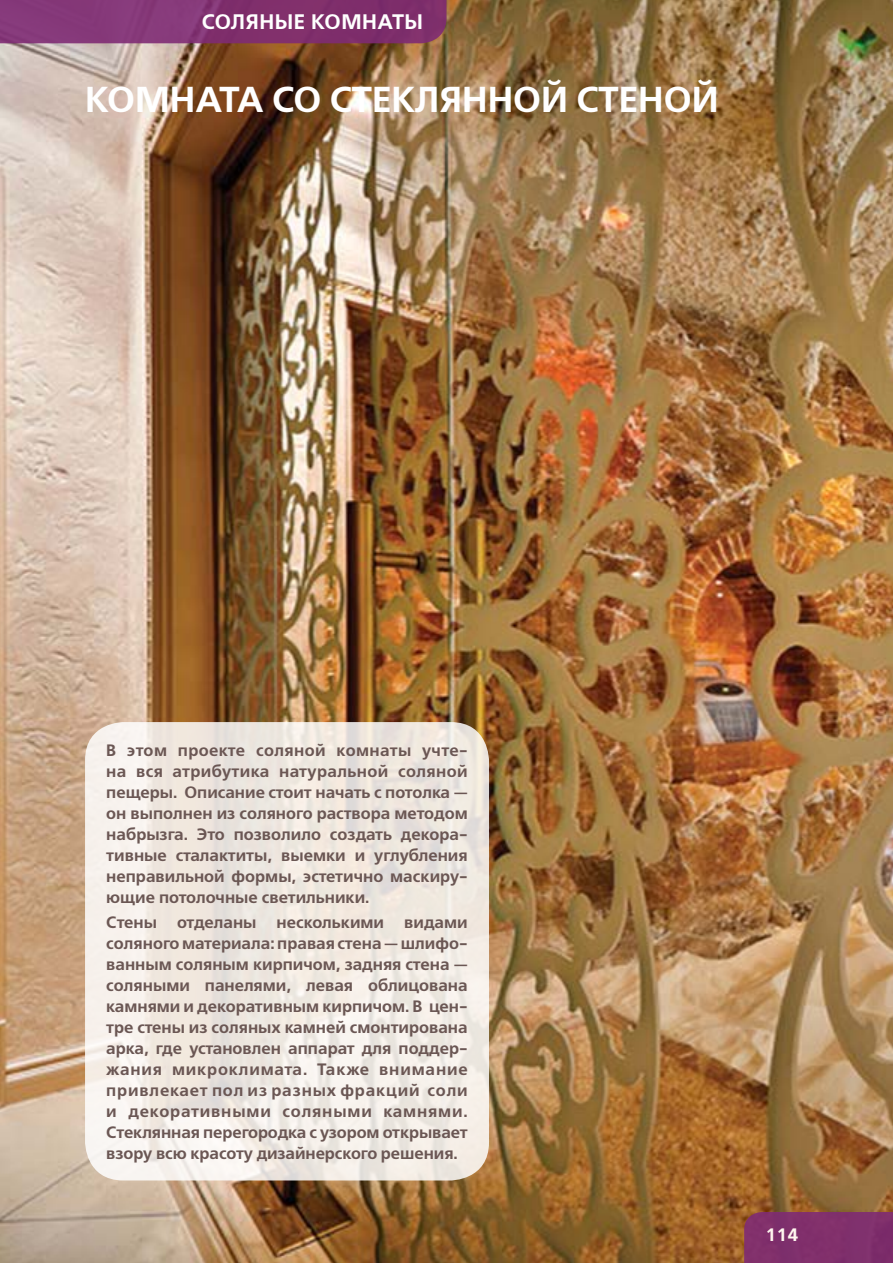
<style>
.page{position:relative;width:893px;height:1263px;background:#fff}
.page>*{position:absolute;margin:0;border:0;box-sizing:border-box;transform-origin:0 0}
.t1{font:700 36px "Free Set C";color:#fff}
.t2{font:700 21px "Free Set C";letter-spacing:.025em;color:#fff}
.t3{font:700 18px "Free Set C";color:#fff6ef}
.t4{font:700 16.5px/21px "Free Set C";letter-spacing:-.005em;color:#6b5754;text-align:justify}
</style>
<div class="page">
<img style="left:0;top:0;width:893px;height:1263px">
<div style="left:744px;top:1212px;width:149px;height:51px;background:#80306c"></div>
<svg style="left:0;top:0;width:446px;height:43px;background:#823371"></svg>
<svg style="left:85px;top:722px;width:404px;height:458px;background:#f0eae3"></svg>
<p class="t2" style="left:202px;top:9px;width:223px">СОЛЯН ЫЕ КОМНАТЫ</p>
<h1 class="t1" style="left:85px;top:78px;width:28px">ком</h1>
<h1 class="t1" style="left:170px;top:78px;width:49px">ната</h1>
<h1 class="t1" style="left:272px;top:78px;width:80px">со стекл</h1>
<h1 class="t1" style="left:439px;top:78px;width:281px">янной стеной</h1>
<p class="t4" style="left:106px;top:740px;width:363px">В этом проекте соляной комнаты учте&shy;на вся атрибутика натуральной соляной пещеры. Описание стоит начать с потолка — он выполнен из соляного раствора методом набрызга. Это позволило создать декора&shy;тивные сталактиты, выемки и углубления неправильной формы, эстетично маскиру&shy;ющие потолочные светильники.</p>
<p class="t4" style="left:106px;top:912px;width:363px">Стены отделаны несколькими видами соляного материала: правая стена — шлифо&shy;ванным соляным кирпичом, задняя стена — соляными панелями, левая облицована камнями и декоративным кирпичом. В цен&shy;тре стены из соляных камней смонтирована арка, где установлен аппарат для поддер&shy;жания микроклимата. Также внимание привлекает пол из разных фракций соли и декоративными соляными камнями.<br>Стеклянная перегородка с узором открывает взору всю красоту дизайнерского решения.</p>
<p class="t3" style="left:765px;top:1224px;width:35px">114</p>
</div>
